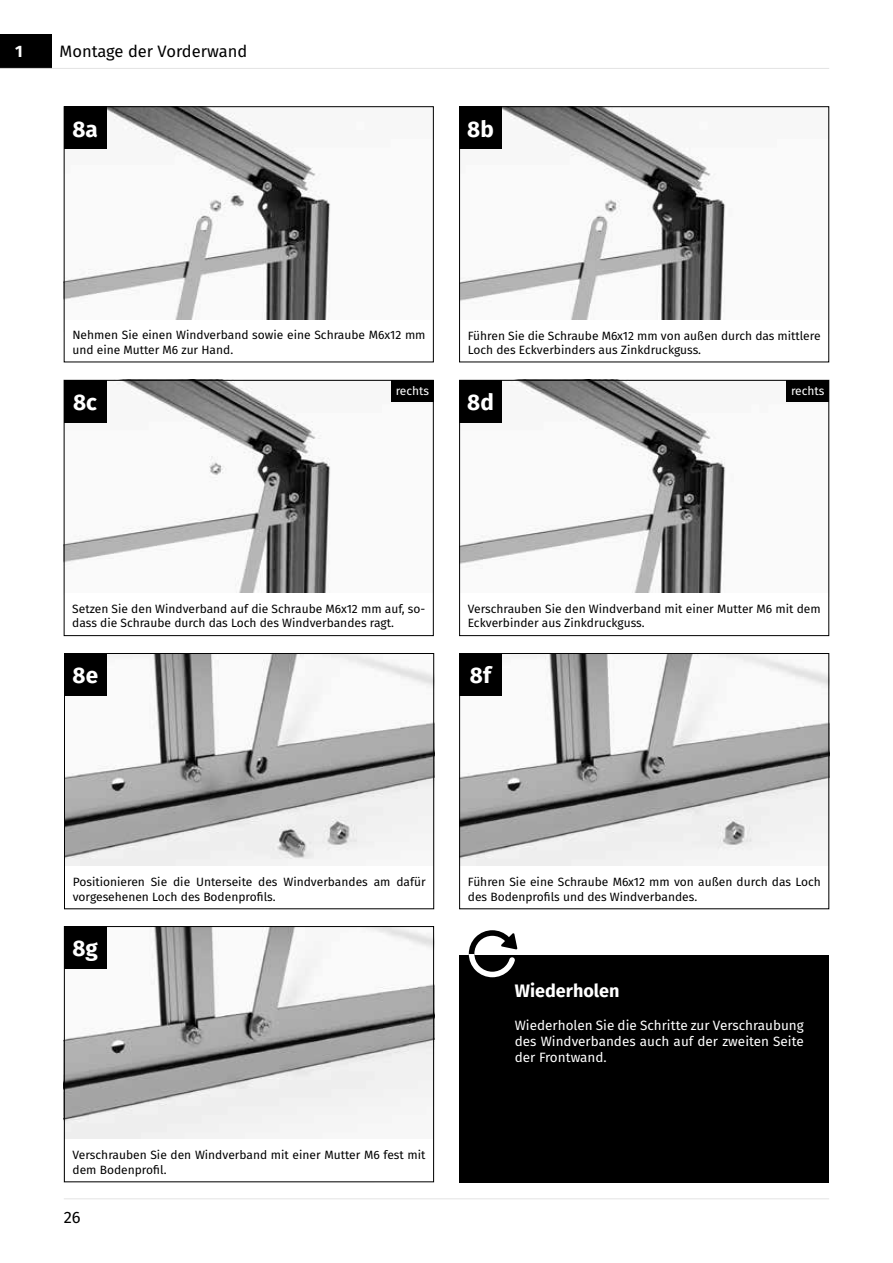
<style>
.page{position:relative;width:893px;height:1263px;background:#fff}
.page>*{position:absolute;margin:0;border:0;box-sizing:border-box;transform-origin:0 0}
.t1{font:700 22.5px "Fira Sans";color:#fff}
.t2{font:700 18px "Fira Sans";color:#fff}
.t3{font:16.5px "Fira Sans";color:#000}
.t4{font:700 16.5px "Fira Sans";color:#fff}
.t5{font:13.5px/16.2px "Fira Sans";color:#fff;text-align:justify}
.t6{font:12px/14.4px "Fira Sans";color:#000}
.t7{font:12px "Fira Sans";color:#fff}
</style>
<div class="page">
<hr style="left:64px;top:1198px;width:765px;height:1px;background:#e3e3e3">
<img style="left:66px;top:382px;width:366px;height:211px">
<img style="left:461px;top:382px;width:366px;height:211px">
<img style="left:66px;top:928px;width:366px;height:211px">
<img style="left:461px;top:655px;width:366px;height:211px">
<img style="left:66px;top:655px;width:366px;height:211px">
<img style="left:66px;top:108px;width:265px;height:212px">
<img style="left:461px;top:108px;width:265px;height:212px">
<div style="left:0;top:34px;width:51px;height:34px;background:#000"></div>
<hr style="left:0;top:68px;width:829px;height:1px;background:#e3e3e3">
<div style="left:391px;top:380px;width:43px;height:21px;background:#000"></div>
<div style="left:786px;top:380px;width:43px;height:21px;background:#000"></div>
<div style="left:459px;top:955px;width:370px;height:227px;background:#000"></div>
<svg style="left:469px;top:930px;width:48px;height:47px"></svg>
<div style="left:64px;top:380px;width:370px;height:256px;border:1px solid #000"></div>
<div style="left:459px;top:380px;width:370px;height:256px;border:1px solid #000"></div>
<div style="left:64px;top:380px;width:42px;height:42px;background:#000"></div>
<div style="left:459px;top:380px;width:43px;height:42px;background:#000"></div>
<div style="left:459px;top:653px;width:370px;height:256px;border:1px solid #000"></div>
<div style="left:64px;top:653px;width:370px;height:256px;border:1px solid #000"></div>
<div style="left:459px;top:653px;width:43px;height:43px;background:#000"></div>
<div style="left:64px;top:653px;width:43px;height:43px;background:#000"></div>
<div style="left:64px;top:926px;width:370px;height:256px;border:1px solid #000"></div>
<div style="left:64px;top:926px;width:43px;height:43px;background:#000"></div>
<div style="left:459px;top:106px;width:370px;height:256px;border:1px solid #000"></div>
<div style="left:64px;top:106px;width:370px;height:256px;border:1px solid #000"></div>
<div style="left:64px;top:106px;width:42px;height:43px;background:#000"></div>
<div style="left:459px;top:106px;width:43px;height:43px;background:#000"></div>
<h3 class="t4" style="left:15px;top:37px;width:9px">1</h3>
<h3 class="t3" style="left:60px;top:38px;width:189px">Montage der Vorderwand</h3>
<h1 class="t1" style="left:72px;top:110px;width:27px">8a</h1>
<h1 class="t1" style="left:467px;top:110px;width:28px">8b</h1>
<p class="t6" style="left:72px;top:328px;width:355px">Nehmen Sie einen Windverband sowie eine Schraube M6x12 mm und eine Mutter M6 zur Hand.</p>
<p class="t6" style="left:468px;top:328px;width:354px">Führen Sie die Schraube M6x12 mm von außen durch das mittlere<br>Loch des Eckverbinders aus Zinkdruckguss.</p>
<h1 class="t1" style="left:73px;top:383px;width:25px">8c</h1>
<h1 class="t1" style="left:467px;top:383px;width:28px">8d</h1>
<p class="t7" style="left:396px;top:381px;width:35px">rechts</p>
<p class="t7" style="left:791px;top:381px;width:35px">rechts</p>
<p class="t6" style="left:72px;top:601px;width:354px">Setzen Sie den Windverband auf die Schraube M6x12 mm auf, so&shy;dass die Schraube durch das Loch des Windverbandes ragt.</p>
<p class="t6" style="left:468px;top:601px;width:354px">Verschrauben Sie den Windverband mit einer Mutter M6 mit dem<br>Eckverbinder aus Zinkdruckguss.</p>
<h1 class="t1" style="left:73px;top:657px;width:27px">8e</h1>
<h1 class="t1" style="left:470px;top:657px;width:23px">8f</h1>
<p class="t6" style="left:73px;top:874px;width:354px">Positionieren Sie die Unterseite des Windverbandes am dafür vorgesehenen Loch des Bodenprofils.</p>
<h1 class="t1" style="left:73px;top:930px;width:27px">8g</h1>
<p class="t6" style="left:73px;top:1147px;width:354px">Verschrauben Sie den Windverband mit einer Mutter M6 fest mit dem Bodenprofil.</p>
<h3 class="t3" style="left:64px;top:1205px;width:18px">26</h3>
<p class="t6" style="left:468px;top:874px;width:354px">Führen Sie eine Schraube M6x12 mm von außen durch das Loch des Bodenprofils und des Windverbandes.</p>
<h2 class="t2" style="left:515px;top:976px;width:106px">Wiederholen</h2>
<p class="t5" style="left:515px;top:1016px;width:291px">Wiederholen Sie die Schritte zur Verschraubung des Windverbandes auch auf der zweiten Seite der Frontwand.</p>
</div>
